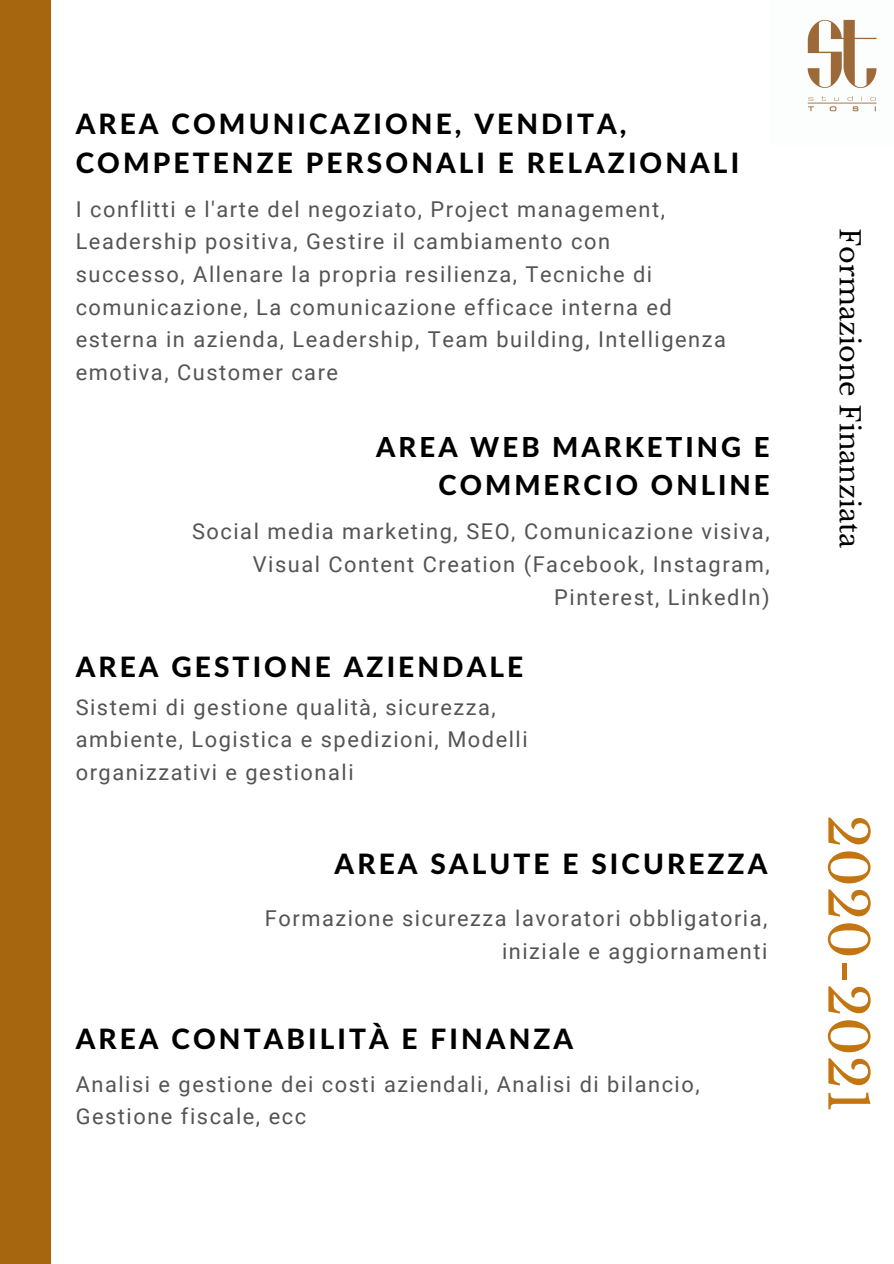
<style>
.page{position:relative;width:894px;height:1264px;background:#fff}
.page>*{position:absolute;margin:0;border:0;box-sizing:border-box;transform-origin:0 0}
.t1{font:54px "Libre Baskerville";color:#c27510}
.t2{font:800 28.05px/38.2px "Lato Latin";letter-spacing:.11em;color:#000}
.t3{font:800 27.6px/37.7px "Lato Latin";letter-spacing:.11em;color:#000;text-align:right}
.t4{font:27px "Libre Baskerville";color:#010103}
.t5{font:21.75px/32.7px "Roboto";letter-spacing:.07em;color:#545454}
</style>
<div class="page">
<div style="left:0;top:0;width:51px;height:1263px;background:#a6650f"></div>
<img style="left:807px;top:19px;width:70px;height:93px">
<p class="t2" style="left:76px;top:107px;width:664px">AREA COMUNICAZIONE, VENDITA,<br>COMPETENZE PERSONALI E RELAZIONALI</p>
<p class="t5" style="left:76px;top:193px;width:651px">I conflitti e l'arte del negoziato, Project management, Leadership positiva, Gestire il cambiamento con<br>successo, Allenare la propria resilienza, Tecniche di comunicazione, La comunicazione efficace interna ed esterna in azienda, Leadership, Team building, Intelligenza emotiva, Customer care</p>
<p class="t3" style="left:376px;top:429px;width:395px">AREA WEB MARKETING E<br>COMMERCIO ONLINE</p>
<p class="t5" style="left:192px;top:515px;width:579px;text-align:right">Social media marketing, SEO, Comunicazione visiva,<br>Visual Content Creation (Facebook, Instagram,<br>Pinterest, LinkedIn)</p>
<p class="t2" style="left:76px;top:649px;width:449px">AREA GESTIONE AZIENDALE</p>
<p class="t5" style="left:76px;top:691px;width:453px">Sistemi di gestione qualità, sicurezza, ambiente, Logistica e spedizioni, Modelli organizzativi e gestionali</p>
<p class="t2" style="left:334px;top:846px;width:434px">AREA SALUTE E SICUREZZA</p>
<p class="t5" style="left:265px;top:902px;width:504px;text-align:right">Formazione sicurezza lavoratori obbligatoria, iniziale e aggiornamenti</p>
<p class="t2" style="left:76px;top:1021px;width:499px">AREA CONTABILITÀ E FINANZA</p>
<p class="t5" style="left:76px;top:1067px;width:625px">Analisi e gestione dei costi aziendali, Analisi di bilancio,<br>Gestione fiscale, ecc</p>
<p class="t4" style="left:865px;top:228px;width:322px;rotate:90deg">Formazione Finanziata</p>
<h1 class="t1" style="left:880px;top:814px;width:300px;rotate:90deg">2020-2021</h1>
</div>
